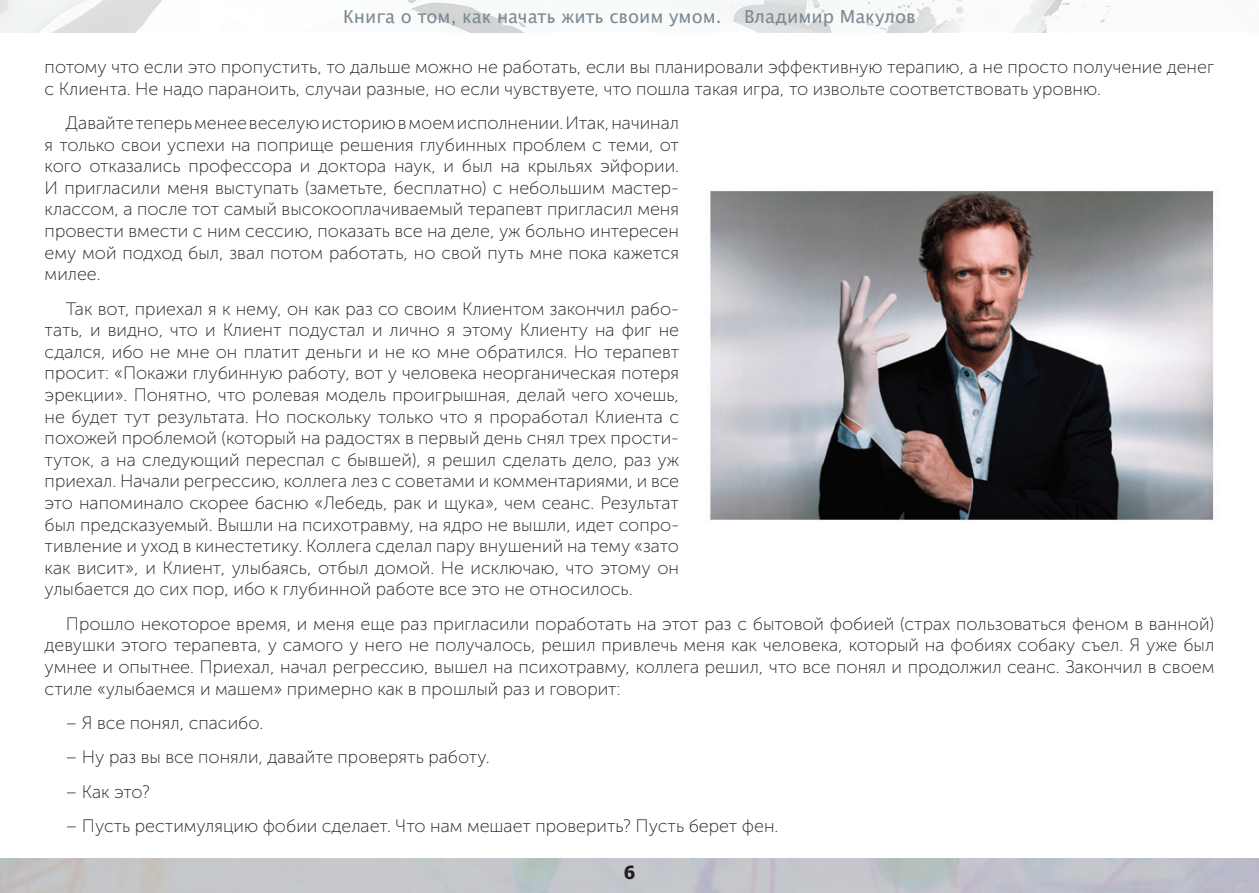
<style>
.page{position:relative;width:1259px;height:893px;background:#fff}
.page>*{position:absolute;margin:0;border:0;box-sizing:border-box;transform-origin:0 0}
.t1{font:18px/21.6px "Museo Sans Cyrl 100";color:#231f20;text-align:justify}
.t2{font:18px "Lucida Sans Unicode";color:#7c8991}
.t3{font:700 18px "Tahoma";color:#231f20}
</style>
<div class="page">
<img style="left:710px;top:190px;width:504px;height:331px">
<img style="left:0;top:0;width:1123px;height:33px">
<p class="t2" style="left:343px;top:3px;width:380px">Книга о том, как начать жить своим умом.</p>
<p class="t2" style="left:744px;top:3px;width:173px">Владимир Макулов</p>
<p class="t1" style="left:45px;top:56px;width:1171px">потому что если это пропустить, то дальше можно не работать, если вы планировали эффективную терапию, а не просто получение денег с Клиента. Не надо параноить, случаи разные, но если чувствуете, что пошла такая игра, то извольте соответствовать уровню.</p>
<p class="t1" style="left:45px;top:112px;width:636px;text-indent:21px">Давайте теперь менее веселую историю в моем исполнении. Итак, начинал я только свои успехи на поприще решения глубинных проблем с теми, от кого отказались профессора и доктора наук, и был на крыльях эйфории.<br>И пригласили меня выступать (заметьте, бесплатно) с небольшим мастер&shy;классом, а после тот самый высокооплачиваемый терапевт пригласил меня провести вмести с ним сессию, показать все на деле, уж больно интересен ему мой подход был, звал потом работать, но свой путь мне пока кажется милее.</p>
<p class="t1" style="left:45px;top:298px;width:636px;text-indent:21px">Так вот, приехал я к нему, он как раз со своим Клиентом закончил рабо&shy;тать, и видно, что и Клиент подустал и лично я этому Клиенту на фиг не сдался, ибо не мне он платит деньги и не ко мне обратился. Но терапевт просит: «Покажи глубинную работу, вот у человека неорганическая потеря эрекции». Понятно, что ролевая модель проигрышная, делай чего хочешь, не будет тут результата. Но поскольку только что я проработал Клиента с похожей проблемой (который на радостях в первый день снял трех прости&shy;туток, а на следующий переспал с бывшей), я решил сделать дело, раз уж приехал. Начали регрессию, коллега лез с советами и комментариями, и все это напоминало скорее басню «Лебедь, рак и щука», чем сеанс. Результат был предсказуемый. Вышли на психотравму, на ядро не вышли, идет сопро&shy;тивление и уход в кинестетику. Коллега сделал пару внушений на тему «зато как висит», и Клиент, улыбаясь, отбыл домой. Не исключаю, что этому он улыбается до сих пор, ибо к глубинной работе все это не относилось.</p>
<p class="t1" style="left:45px;top:613px;width:1171px;text-indent:21px">Прошло некоторое время, и меня еще раз пригласили поработать на этот раз с бытовой фобией (страх пользоваться феном в ванной) девушки этого терапевта, у самого у него не получалось, решил привлечь меня как человека, который на фобиях собаку съел. Я уже был умнее и опытнее. Приехал, начал регрессию, вышел на психотравму, коллега решил, что все понял и продолжил сеанс. Закончил в своем стиле «улыбаемся и машем» примерно как в прошлый раз и говорит:</p>
<p class="t1" style="left:66px;top:712px;width:199px">– Я все понял, спасибо.</p>
<p class="t1" style="left:66px;top:746px;width:425px">– Ну раз вы все поняли, давайте проверять работу.</p>
<p class="t1" style="left:66px;top:781px;width:86px">– Как это?</p>
<p class="t1" style="left:66px;top:815px;width:714px">– Пусть рестимуляцию фобии сделает. Что нам мешает проверить? Пусть берет фен.</p>
<p class="t3" style="left:624px;top:860px;width:13px">6</p>
</div>
